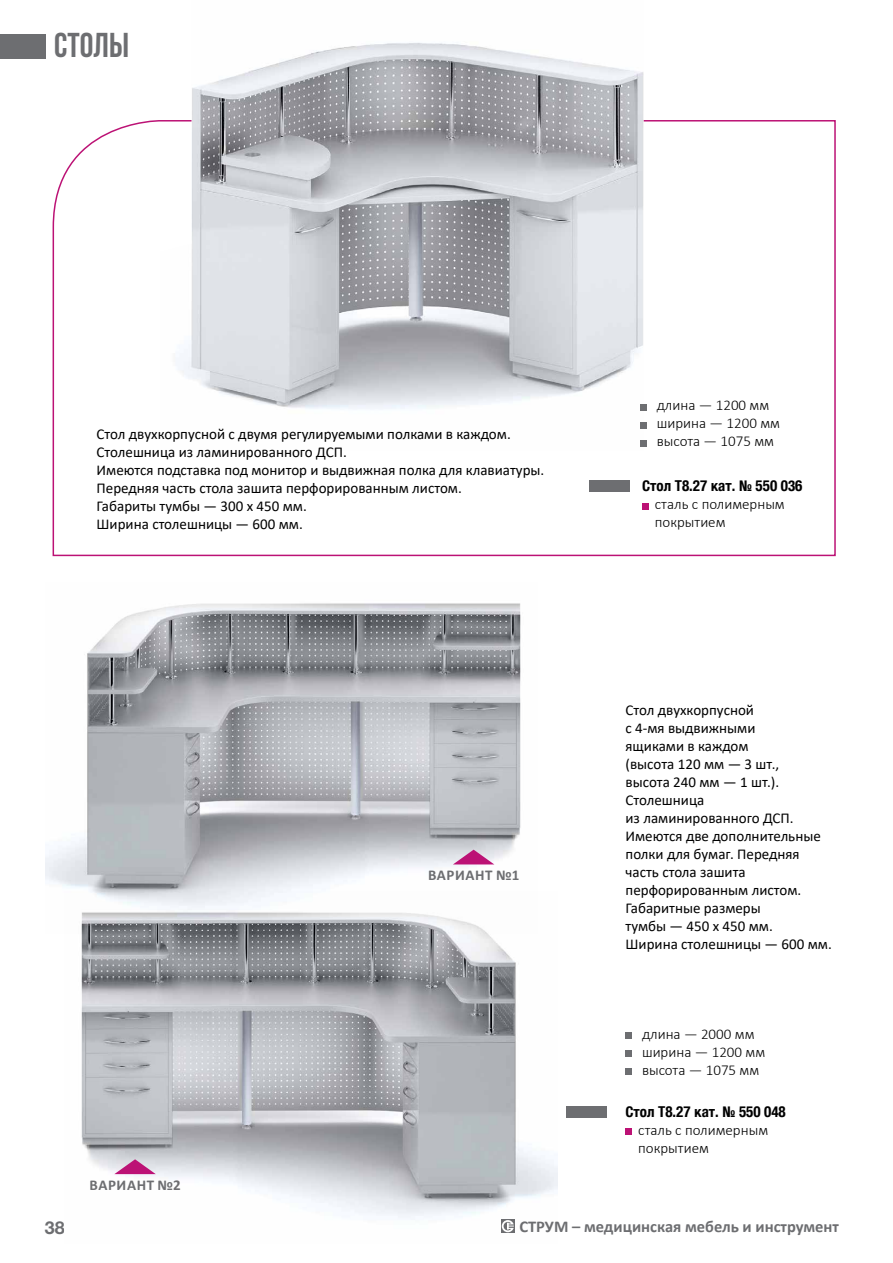
<style>
.page{position:relative;width:893px;height:1263px;background:#fff}
.page>*{position:absolute;margin:0;border:0;box-sizing:border-box;transform-origin:0 0}
.t1{font:700 34.5px "Bebas Neue";color:#6d6e71}
.t2{font:700 18px "Helvetica Neue Cyr";color:#6d6e71}
.t3{font:700 16.5px "Calibri";color:#6d6e71}
.t4{font:15px/18px "Calibri";color:#000}
.t5{font:300 15px/18px "Calibri";color:#000}
.t6{font:700 condensed 15px "Helvetica Neue LTCYR";color:#000}
.t7{font:700 15px "Calibri";letter-spacing:.04em;color:#6d6e71}
</style>
<div class="page">
<div style="left:0;top:34px;width:45px;height:25px;background:#6d6e71"></div>
<img style="left:45px;top:603px;width:476px;height:288px">
<svg style="left:52px;top:120px;width:784px;height:437px"></svg>
<img style="left:81px;top:891px;width:477px;height:342px">
<div style="left:566px;top:1106px;width:41px;height:12px;background:#6d6e71"></div>
<div style="left:625px;top:1128px;width:7px;height:7px;background:#bc1275"></div>
<div style="left:625px;top:1032px;width:7px;height:7px;background:#6d6e71"></div>
<div style="left:625px;top:1050px;width:7px;height:7px;background:#6d6e71"></div>
<div style="left:625px;top:1068px;width:7px;height:7px;background:#6d6e71"></div>
<img style="left:160px;top:42px;width:484px;height:408px">
<div style="left:589px;top:480px;width:41px;height:12px;background:#6d6e71"></div>
<div style="left:642px;top:503px;width:7px;height:6px;background:#bc1275"></div>
<div style="left:640px;top:404px;width:7px;height:6px;background:#6d6e71"></div>
<div style="left:640px;top:422px;width:7px;height:6px;background:#6d6e71"></div>
<div style="left:640px;top:440px;width:7px;height:6px;background:#6d6e71"></div>
<svg style="left:453px;top:850px;width:41px;height:14px"></svg>
<svg style="left:114px;top:1159px;width:42px;height:15px"></svg>
<h1 class="t1" style="left:54px;top:27px;width:76px">Столы</h1>
<p class="t4" style="left:97px;top:424px;width:449px">Стол двухкорпусной с двумя регулируемыми полками в каждом.<br>Столешница из ламинированного ДСП.<br>Имеются подставка под монитор и выдвижная полка для клавиатуры.<br>Передняя часть стола зашита перфорированным листом.<br>Габариты тумбы — 300 х 450 мм.<br>Ширина столешницы — 600 мм.</p>
<p class="t7" style="left:90px;top:1174px;width:93px">ВАРИАНТ №2</p>
<p class="t7" style="left:428px;top:865px;width:93px">ВАРИАНТ №1</p>
<p class="t5" style="left:657px;top:396px;width:125px">длина — 1200 мм ширина — 1200 мм высота — 1075 мм</p>
<p class="t6" style="left:642px;top:478px;width:162px">Стол Т8.27 кат. № 550 036</p>
<p class="t5" style="left:655px;top:495px;width:131px">сталь с полимерным покрытием</p>
<p class="t4" style="left:625px;top:700px;width:208px">Стол двухкорпусной<br>с 4-мя выдвижными<br>ящиками в каждом<br>(высота 120 мм — 3 шт.,<br>высота 240 мм — 1 шт.).<br>Столешница<br>из ламинированного ДСП.<br>Имеются две дополнительные полки для бумаг. Передняя часть стола зашита перфорированным листом.<br>Габаритные размеры<br>тумбы — 450 х 450 мм.<br>Ширина столешницы — 600 мм.</p>
<p class="t5" style="left:642px;top:1025px;width:125px">длина — 2000 мм ширина — 1200 мм высота — 1075 мм</p>
<p class="t6" style="left:625px;top:1103px;width:162px">Стол Т8.27 кат. № 550 048</p>
<p class="t5" style="left:638px;top:1120px;width:131px">сталь с полимерным покрытием</p>
<p class="t2" style="left:45px;top:1217px;width:22px">38</p>
<p class="t3" style="left:519px;top:1214px;width:321px">СТРУМ – медицинская мебель и инструмент</p>
</div>
